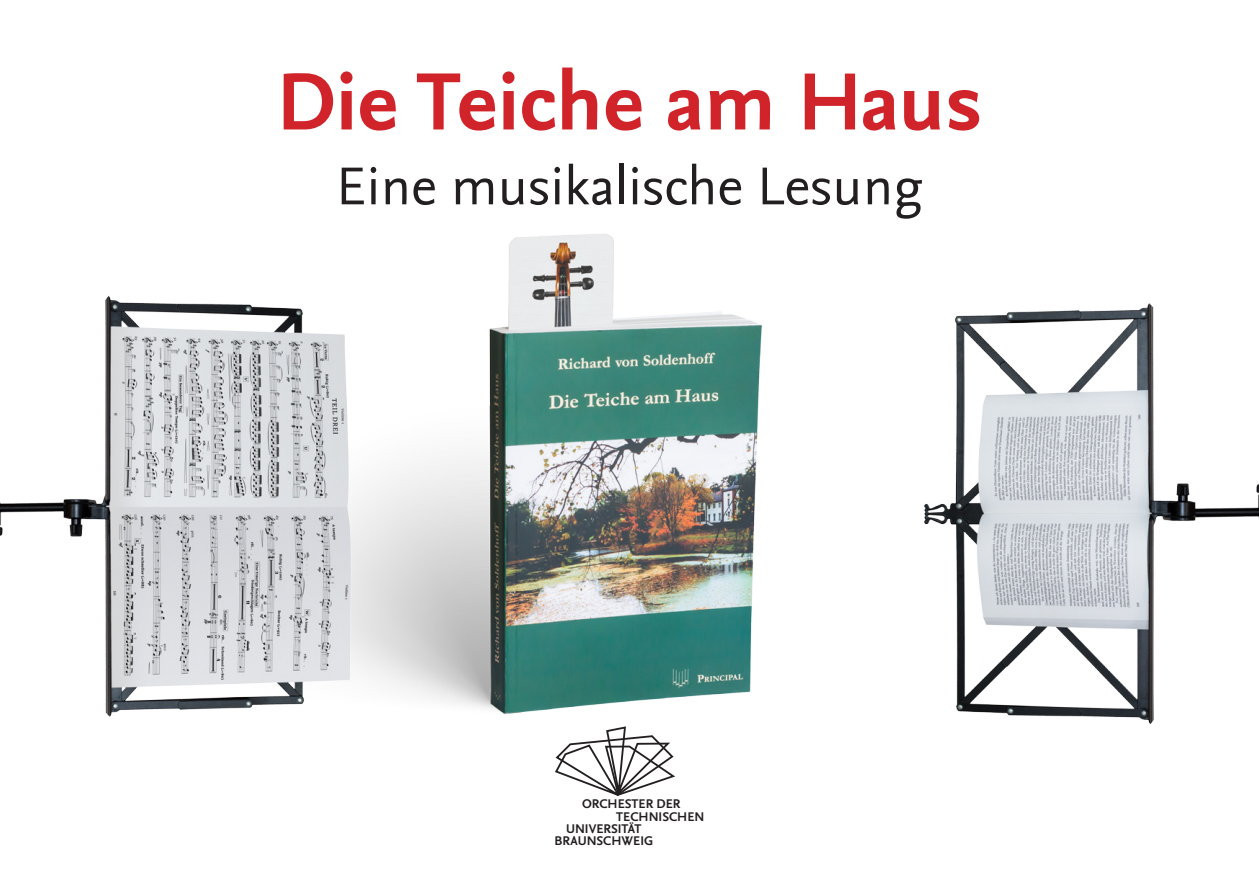
<style>
.page{position:relative;width:1259px;height:893px;background:#fff}
.page>*{position:absolute;margin:0;border:0;box-sizing:border-box;transform-origin:0 0}
.Headline_Sans_bold_9{font:700 84.9px "Nexus Sans Pro";color:#d1232a}
.Headline_Sans_bold_9-2{font:55.8px "Nexus Sans Pro";color:#231f20}
.t1{font:700 13.2px "Nexus Sans Pro";color:#231f20}
</style>
<div class="page">
<img style="left:378px;top:234px;width:384px;height:481px">
<img style="left:924px;top:303px;width:335px;height:422px">
<img style="left:0;top:295px;width:378px;height:422px">
<svg style="left:555px;top:726px;width:120px;height:70px"></svg>
<p class="Headline_Sans_bold_9" style="left:276px;top:38px;width:707px">Die Teiche am Haus</p>
<p class="Headline_Sans_bold_9-2" style="left:336px;top:144px;width:588px">Eine musikalische Lesung</p>
<p class="t1" style="left:582px;top:794px;width:100px">ORCHESTER DER</p>
<p class="t1" style="left:616px;top:806px;width:90px">TECHNISCHEN</p>
<p class="t1" style="left:566px;top:818px;width:77px">UNIVERSITÄT</p>
<p class="t1" style="left:554px;top:830px;width:100px">BRAUNSCHWEIG</p>
</div>
